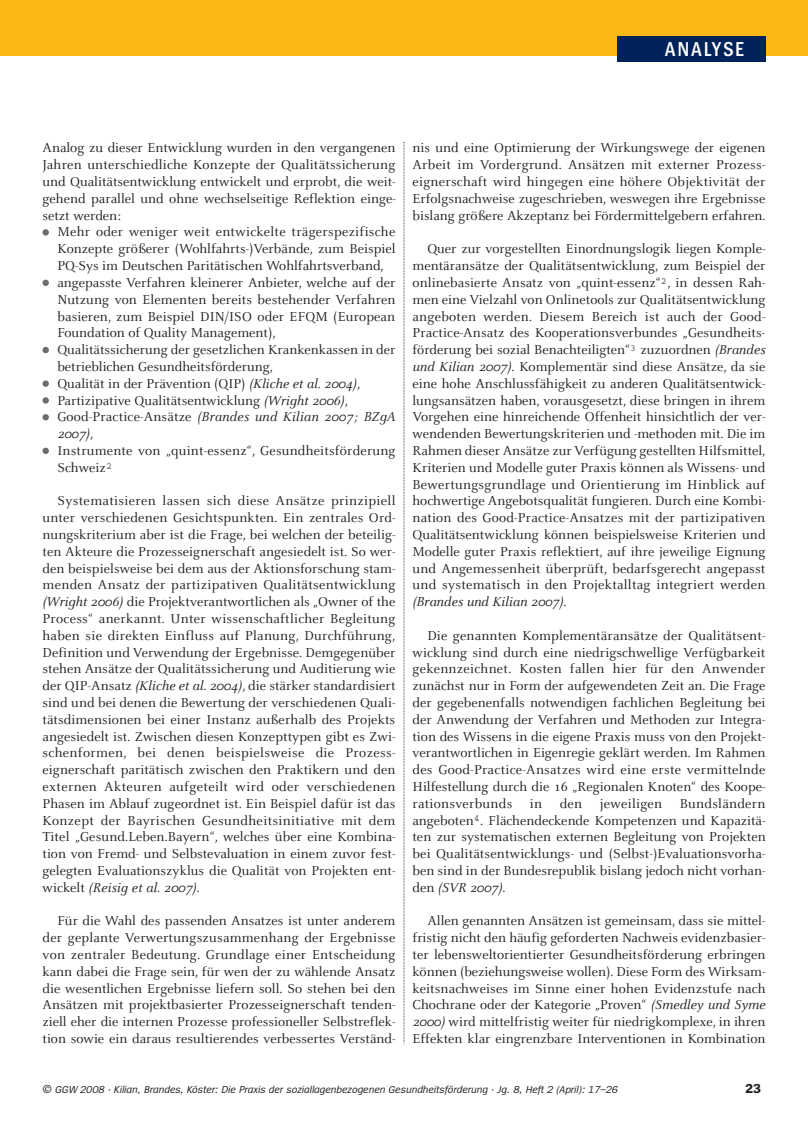
<style>
.page{position:relative;width:808px;height:1127px;background:#fff}
.page>*{position:absolute;margin:0;border:0;box-sizing:border-box;transform-origin:0 0}
.t1{font:600 21px "Spiegel Cd";letter-spacing:.1em;color:#fff}
.t2{font:14.25px/16.8px "Celeste";color:#231f20;text-align:justify}
.t3{font:700 13.5px "Spiegel";color:#231f20}
.t4{font:italic 10.5px "Spiegel";color:#231f20}
.s1{font-style:italic}
.s2{font-size:12px}
</style>
<div class="page">
<svg style="left:43px;top:448px;width:6px;height:6px"></svg>
<svg style="left:43px;top:414px;width:6px;height:6px"></svg>
<div style="left:43px;top:397px;width:6px;height:7px;background:#6c6d70;border-radius:50%"></div>
<div style="left:43px;top:380px;width:6px;height:7px;background:#6c6d70;border-radius:50%"></div>
<svg style="left:43px;top:347px;width:6px;height:6px"></svg>
<svg style="left:43px;top:280px;width:6px;height:6px"></svg>
<div style="left:43px;top:229px;width:6px;height:7px;background:#6c6d70;border-radius:50%"></div>
<svg style="left:404px;top:142px;width:1px;height:902px"></svg>
<div style="left:0;top:0;width:808px;height:55px;background:#fcb814"></div>
<div style="left:617px;top:36px;width:148px;height:26px;background:#002359"></div>
<h1 class="t1" style="left:665px;top:41px;width:81px">ANALYSE</h1>
<p class="t2" style="left:43px;top:140px;width:355px">Analog zu dieser Entwicklung wurden in den vergangenen Jahren unterschiedliche Konzepte der Qualitätssicherung und Qualitätsentwicklung entwickelt und erprobt, die weit&shy;gehend parallel und ohne wechselseitige Reflektion einge&shy;setzt werden:</p>
<p class="t2" style="left:57px;top:224px;width:340px;text-align:left">Mehr oder weniger weit entwickelte trägerspezifische Konzepte größerer (Wohlfahrts-)Verbände, zum Beispiel PQ-Sys im Deutschen Paritätischen Wohlfahrtsverband, angepasste Verfahren kleinerer Anbieter, welche auf der Nutzung von Elementen bereits bestehender Verfahren basieren, zum Beispiel DIN/ISO oder EFQM (European Foundation of Quality Management),<br>Qualitätssicherung der gesetzlichen Krankenkassen in der betrieblichen Gesundheitsförderung,<br>Qualität in der Prävention (QIP) <span class="s1">(Kliche et al. 2004)</span>, Partizipative Qualitätsentwicklung <span class="s1">(Wright 2006)</span>, Good-Practice-Ansätze <span class="s1">(Brandes und Kilian 2007; BZgA 2007)</span>,<br>Instrumente von „quint-essenz“, Gesundheitsförderung Schweiz<sup>2</sup></p>
<p class="t2" style="left:43px;top:493px;width:355px;text-indent:15px">Systematisieren lassen sich diese Ansätze prinzipiell unter verschiedenen Gesichtspunkten. Ein zentrales Ord&shy;nungskriterium aber ist die Frage, bei welchen der beteilig&shy;ten Akteure die Prozesseignerschaft angesiedelt ist. So wer&shy;den beispielsweise bei dem aus der Aktionsforschung stam&shy;menden Ansatz der partizipativen Qualitätsentwicklung <span class="s1">(Wright 2006)</span> die Projektverantwortlichen als „Owner of the Process“ anerkannt. Unter wissenschaftlicher Begleitung haben sie direkten Einfluss auf Planung, Durchführung, Definition und Verwendung der Ergebnisse. Demgegenüber stehen Ansätze der Qualitätssicherung und Auditierung wie der QIP-Ansatz <span class="s1">(Kliche et al. 2004)</span>, die stärker standardisiert sind und bei denen die Bewertung der verschiedenen Quali&shy;tätsdimensionen bei einer Instanz außerhalb des Projekts angesiedelt ist. Zwischen diesen Konzepttypen gibt es Zwi&shy;schenformen, bei denen beispielsweise die Prozess&shy;eignerschaft paritätisch zwischen den Praktikern und den externen Akteuren aufgeteilt wird oder verschiedenen Phasen im Ablauf zugeordnet ist. Ein Beispiel dafür ist das Konzept der Bayrischen Gesundheitsinitiative mit dem Titel „Gesund.Leben.Bayern“, welches über eine Kombina&shy;tion von Fremd- und Selbstevaluation in einem zuvor fest&shy;gelegten Evaluationszyklus die Qualität von Projekten ent&shy;wickelt <span class="s1">(Reisig et al. 2007)</span>.</p>
<p class="t2" style="left:43px;top:913px;width:354px;text-indent:15px">Für die Wahl des passenden Ansatzes ist unter anderem der geplante Verwertungszusammenhang der Ergebnisse von zentraler Bedeutung. Grundlage einer Entscheidung kann dabei die Frage sein, für wen der zu wählende Ansatz die wesentlichen Ergebnisse liefern soll. So stehen bei den Ansätzen mit projektbasierter Prozesseignerschaft tenden&shy;ziell eher die internen Prozesse professioneller Selbstreflek&shy;tion sowie ein daraus resultierendes verbessertes Verständ-</p>
<p class="t2" style="left:412px;top:140px;width:354px">nis und eine Optimierung der Wirkungswege der eigenen Arbeit im Vordergrund. Ansätzen mit externer Prozess&shy;eignerschaft wird hingegen eine höhere Objektivität der Erfolgsnachweise zugeschrieben, weswegen ihre Ergebnisse bislang größere Akzeptanz bei Fördermittelgebern erfahren.</p>
<p class="t2" style="left:412px;top:241px;width:355px;text-indent:15px">Quer zur vorgestellten Einordnungslogik liegen Komple&shy;mentäransätze der Qualitätsentwicklung, zum Beispiel der onlinebasierte Ansatz von „quint-essenz“<sup>2</sup>, in dessen Rah&shy;men eine Vielzahl von Onlinetools zur Qualitätsentwicklung angeboten werden. Diesem Bereich ist auch der Good-Practice-Ansatz des Kooperationsverbundes „Gesundheits&shy;förderung bei sozial Benachteiligten“<sup>3</sup> zuzuordnen <span class="s1">(Brandes und Kilian 2007)</span>. Komplementär sind diese Ansätze, da sie eine hohe Anschlussfähigkeit zu anderen Qualitätsentwick&shy;lungsansätzen haben, vorausgesetzt, diese bringen in ihrem Vorgehen eine hinreichende Offenheit hinsichtlich der ver&shy;wendenden Bewertungskriterien und -methoden mit. Die im Rahmen dieser Ansätze zur Verfügung gestellten Hilfsmittel, Kriterien und Modelle guter Praxis können als Wissens- und Bewertungsgrundlage und Orientierung im Hinblick auf hochwertige Angebotsqualität fungieren. Durch eine Kombi&shy;nation des Good-Practice-Ansatzes mit der partizipativen Qualitätsentwicklung können beispielsweise Kriterien und Modelle guter Praxis reflektiert, auf ihre jeweilige Eignung und Angemessenheit überprüft, bedarfsgerecht angepasst und systematisch in den Projektalltag integriert werden <span class="s1">(Brandes und Kilian 2007)</span>.</p>
<p class="t2" style="left:412px;top:627px;width:355px;text-indent:15px">Die genannten Komplementäransätze der Qualitätsent&shy;wicklung sind durch eine niedrigschwellige Verfügbarkeit gekennzeichnet. Kosten fallen hier für den Anwender zunächst nur in Form der aufgewendeten Zeit an. Die Frage der gegebenenfalls notwendigen fachlichen Begleitung bei der Anwendung der Verfahren und Methoden zur Integra&shy;tion des Wissens in die eigene Praxis muss von den Projekt&shy;verantwortlichen in Eigenregie geklärt werden. Im Rahmen des Good-Practice-Ansatzes wird eine erste vermittelnde Hilfestellung durch die 16 „Regionalen Knoten“ des Koope&shy;rationsverbunds in den jeweiligen Bundsländern angeboten<sup>4</sup>. Flächendeckende Kompetenzen und Kapazitä&shy;ten zur systematischen externen Begleitung von Projekten bei Qualitätsentwicklungs- und (Selbst-)Evaluationsvorha&shy;ben sind in der Bundesrepublik bislang jedoch nicht vorhan&shy;den <span class="s1">(SVR 2007)</span>.</p>
<p class="t2" style="left:412px;top:913px;width:355px;text-indent:15px">Allen genannten Ansätzen ist gemeinsam, dass sie mittel&shy;fristig nicht den häufig geforderten Nachweis evidenzbasier&shy;ter lebensweltorientierter Gesundheitsförderung erbringen können (beziehungsweise wollen). Diese Form des Wirksam&shy;keitsnachweises im Sinne einer hohen Evidenzstufe nach Chochrane oder der Kategorie „Proven“ <span class="s1">(Smedley und Syme 2000)</span> wird mittelfristig weiter für niedrigkomplexe, in ihren Effekten klar eingrenzbare Interventionen in Kombination</p>
<p class="t4" style="left:43px;top:1085px;width:577px"><span class="s2">©</span> GGW 2008 · Kilian, Brandes, Köster: Die Praxis der soziallagenbezogenen Gesundheitsförderung · Jg. 8, Heft 2 (April): 17–26</p>
<p class="t3" style="left:745px;top:1083px;width:17px">23</p>
</div>
